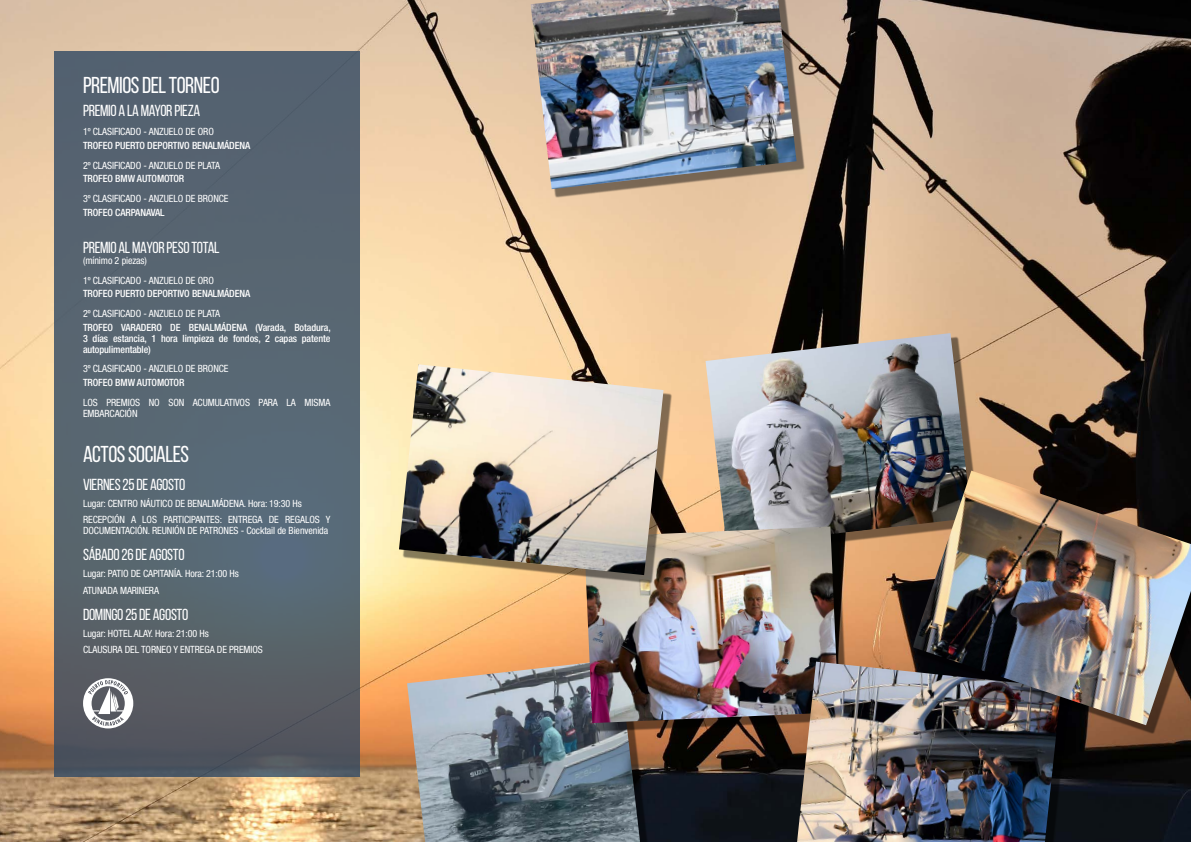
<style>
.page{position:relative;width:1191px;height:842px;background:#fff}
.page>*{position:absolute;margin:0;border:0;box-sizing:border-box;transform-origin:0 0}
.t1{font:23px "Bebas Neue";letter-spacing:-.02em;color:#fff}
.t2{font:16px "Bebas Neue";letter-spacing:-.02em;color:#fff}
.t3{font:condensed 10px/16.7px "Helvetica Neue LT Std";letter-spacing:-.01em;color:#fff}
.t4{font:500 condensed 10px/11px "Helvetica Neue LT Std";letter-spacing:-.01em;color:#fff;text-align:justify}
</style>
<div class="page">
<img style="left:0;top:0;width:1191px;height:842px">
<div style="left:410px;top:662px;width:239px;height:180px;background:#000;opacity:.48"></div>
<img style="left:407px;top:659px;width:233px;height:183px">
<div style="left:709px;top:336px;width:271px;height:219px;background:#000;opacity:.48"></div>
<img style="left:705px;top:333px;width:266px;height:213px">
<div style="left:587px;top:530px;width:260px;height:202px;background:#000;opacity:.48"></div>
<img style="left:584px;top:526px;width:254px;height:197px">
<div style="left:800px;top:665px;width:270px;height:177px;background:#000;opacity:.48"></div>
<img style="left:797px;top:662px;width:264px;height:180px">
<div style="left:402px;top:367px;width:270px;height:217px;background:#000;opacity:.48"></div>
<img style="left:399px;top:364px;width:264px;height:211px">
<div style="left:534px;top:0;width:271px;height:198px;background:#000;opacity:.48"></div>
<img style="left:530px;top:0;width:266px;height:189px">
<svg style="left:54px;top:51px;width:305px;height:726px;background:#56636e"></svg>
<svg style="left:83px;top:678px;width:50px;height:50px"></svg>
<div style="left:915px;top:474px;width:276px;height:260px;background:#000;opacity:.48"></div>
<img style="left:912px;top:471px;width:279px;height:254px">
<h1 class="t1" style="left:83px;top:73px;width:138px">PREMIOS DEL TORNEO</h1>
<h2 class="t2" style="left:83px;top:102px;width:119px">PREMIO A LA MAYOR PIEZA</h2>
<p class="t3" style="left:83px;top:123px;width:132px">1º CLASIFICADO - ANZUELO DE ORO</p>
<p class="t4" style="left:83px;top:140px;width:169px">TROFEO PUERTO DEPORTIVO BENALMÁDENA</p>
<p class="t3" style="left:83px;top:157px;width:139px">2º CLASIFICADO - ANZUELO DE PLATA</p>
<p class="t4" style="left:83px;top:173px;width:103px">TROFEO BMW AUTOMOTOR</p>
<p class="t3" style="left:83px;top:190px;width:147px">3º CLASIFICADO - ANZUELO DE BRONCE</p>
<p class="t4" style="left:83px;top:207px;width:83px">TROFEO CARPANAVAL</p>
<h2 class="t2" style="left:83px;top:239px;width:138px">PREMIO AL MAYOR PESO TOTAL</h2>
<p class="t3" style="left:83px;top:251px;width:132px;line-height:19.5px">(mínimo 2 piezas)<br>1º CLASIFICADO - ANZUELO DE ORO</p>
<p class="t4" style="left:83px;top:288px;width:169px">TROFEO PUERTO DEPORTIVO BENALMÁDENA</p>
<p class="t3" style="left:83px;top:305px;width:139px">2º CLASIFICADO - ANZUELO DE PLATA</p>
<p class="t4" style="left:83px;top:322px;width:249px">TROFEO VARADERO DE BENALMÁDENA (Varada, Botadura, 3 días estancia, 1 hora limpieza de fondos, 2 capas patente autopulimentable)</p>
<p class="t3" style="left:83px;top:360px;width:147px">3º CLASIFICADO - ANZUELO DE BRONCE</p>
<p class="t4" style="left:83px;top:377px;width:103px">TROFEO BMW AUTOMOTOR</p>
<p class="t3" style="left:83px;top:396px;width:249px;line-height:11px">LOS PREMIOS NO SON ACUMULATIVOS PARA LA MISMA<br>EMBARCACIÓN</p>
<h1 class="t1" style="left:83px;top:441px;width:108px">ACTOS SOCIALES</h1>
<h2 class="t2" style="left:83px;top:476px;width:104px">VIERNES 25 DE AGOSTO</h2>
<p class="t3" style="left:83px;top:495px;width:249px">Lugar: CENTRO NÁUTICO DE BENALMÁDENA. Hora: 19:30 Hs<br>RECEPCIÓN A LOS PARTICIPANTES: ENTREGA DE REGALOS Y</p>
<p class="t3" style="left:83px;top:522px;width:247px">DOCUMENTACIÓN. REUNIÓN DE PATRONES - Cocktail de Bienvenida</p>
<h2 class="t2" style="left:83px;top:546px;width:103px">SÁBADO 26 DE AGOSTO</h2>
<p class="t3" style="left:83px;top:565px;width:157px">Lugar: PATIO DE CAPITANÍA. Hora: 21:00 Hs<br>ATUNADA MARINERA</p>
<h2 class="t2" style="left:83px;top:606px;width:107px">DOMINGO 25 DE AGOSTO</h2>
<p class="t3" style="left:83px;top:625px;width:181px">Lugar: HOTEL ALAY. Hora: 21:00 Hs<br>CLAUSURA DEL TORNEO Y ENTREGA DE PREMIOS</p>
</div>
